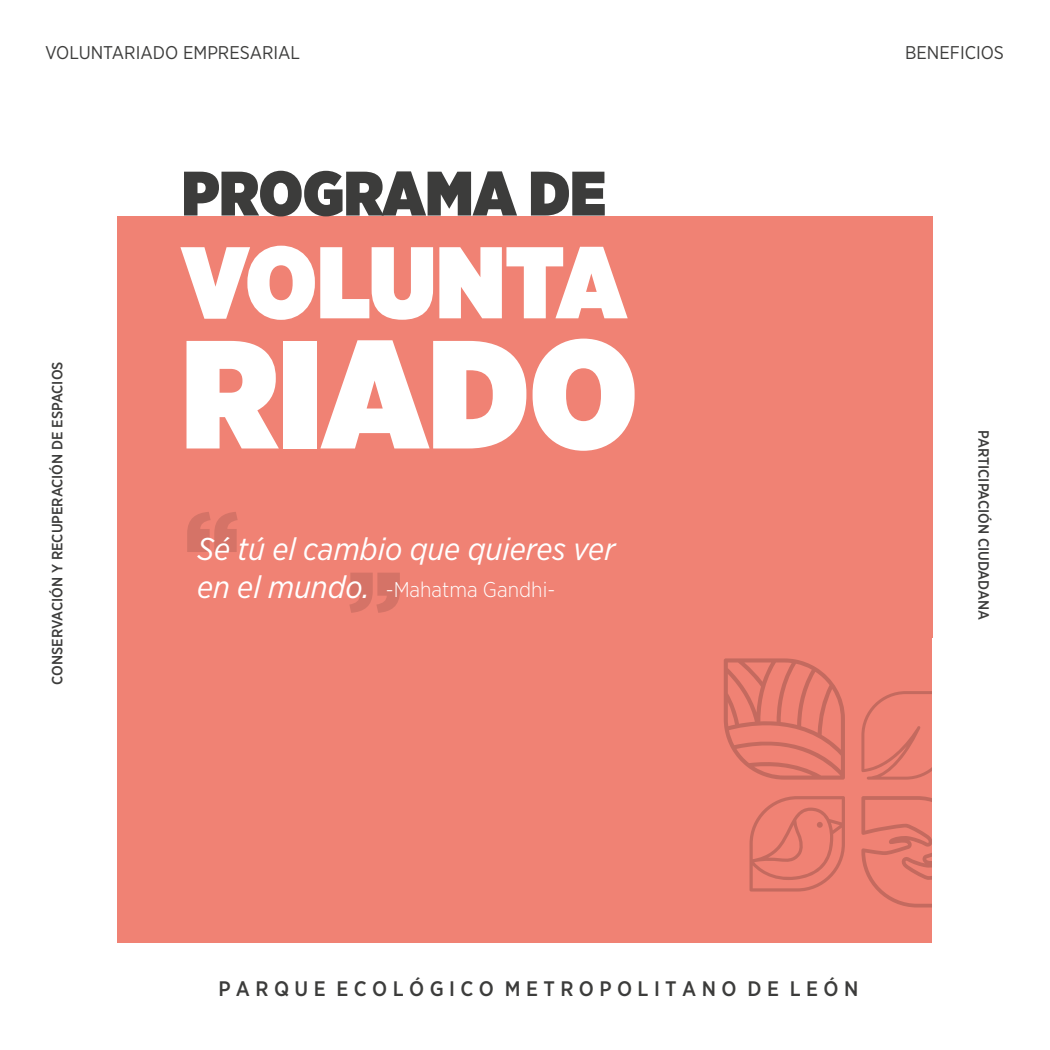
<style>
.page{position:relative;width:1050px;height:1050px;background:#fff}
.page>*{position:absolute;margin:0;border:0;box-sizing:border-box;transform-origin:0 0}
.t1{font:900 153.65px "Gotham Narrow";color:#fff}
.t2{font:900 107.19px "Gotham Narrow";color:#b9655a}
.t3{font:900 101.59px "Gotham Narrow";letter-spacing:-.01em;color:#fff}
.t4{font:900 62.65px "Gotham Narrow";color:#3c3c3b}
.t5{font:italic 31.5px "Gotham Narrow";color:#fff}
.t6{font:300 21.35px "Gotham Narrow";color:#fff}
.t7{font:500 21px "Gotham Narrow";color:#3c3c3b}
.t8{font:18.38px "Gotham Narrow";color:#3c3c3b}
.t9{font:500 14.88px "Gotham Narrow";color:#3c3c3b}
.s1{font-weight:400;font-style:italic;font-size:31.5px}
</style>
<div class="page">
<div style="left:117px;top:217px;width:816px;height:726px;background:#f08274"></div>
<svg style="left:861px;top:691px;width:71px;height:89px"></svg>
<svg style="left:724px;top:658px;width:121px;height:122px"></svg>
<svg style="left:861px;top:796px;width:71px;height:112px"></svg>
<svg style="left:750px;top:796px;width:95px;height:96px"></svg>
<div style="left:932px;top:638px;width:74px;height:305px;background:#fff"></div>
<p class="t8" style="left:45px;top:41px;width:257px">VOLUNTARIADO EMPRESARIAL</p>
<p class="t8" style="left:905px;top:41px;width:100px">BENEFICIOS</p>
<p class="t9" style="left:48px;top:685px;width:324px;rotate:-90deg">CONSERVACIÓN Y RECUPERACIÓN DE ESPACIOS</p>
<h3 class="t4" style="left:182px;top:151px;width:426px">PROGRAMA DE</h3>
<h3 class="t3" style="left:181px;top:214px;width:447px">VOLUNTA</h3>
<h1 class="t1" style="left:181px;top:290px;width:458px">RIADO</h1>
<h2 class="t2" style="left:185px;top:477px;width:56px">“</h2>
<h3 class="t5" style="left:197px;top:529px;width:420px">Sé tú el cambio que quieres ver</h3>
<h2 class="t2" style="left:402px;top:648px;width:56px;rotate:-180deg">“</h2>
<h3 class="t6" style="left:197px;top:576px;width:360px"><span class="s1">en el mundo.</span> -Mahatma Gandhi-</h3>
<h3 class="t7" style="left:218px;top:976px;width:641px">P A R Q U E E C O L Ó G I C O M E T R O P O L I T A N O D E L E Ó N</h3>
<p class="t9" style="left:993px;top:430px;width:191px;rotate:90deg">PARTICIPACIÓN CIUDADANA</p>
</div>
